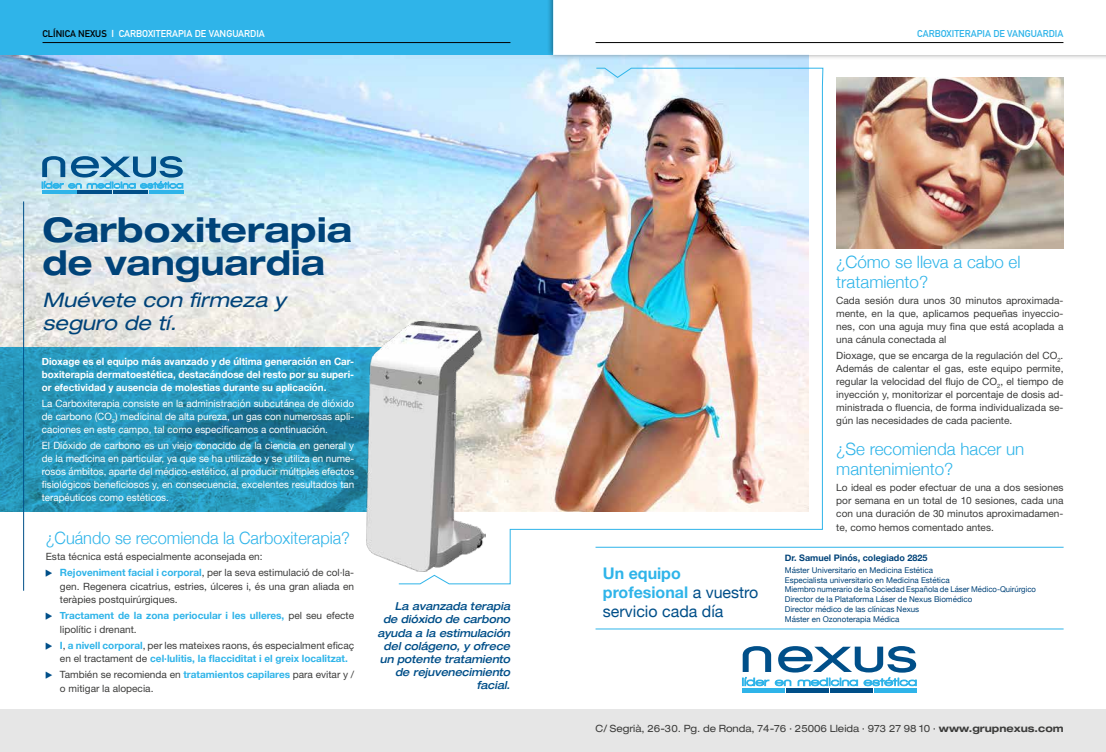
<style>
.page{position:relative;width:1106px;height:752px;background:#fff}
.page>*{position:absolute;margin:0;border:0;box-sizing:border-box;transform-origin:0 0}
.t1{font:700 expanded 34px/33px "Helvetica Neue";color:#004379}
.t2{font:italic expanded 20px/23px "Helvetica Neue";color:#004379}
.t3{font:300 17px/20.4px "Helvetica Neue";color:#2fb4e9}
.t4{font:300 17px "Helvetica Neue";color:#2fb4e9;scale:.96 1}
.t5{font:16px/19.2px "Helvetica Neue";color:#004f89}
.t6{font:italic 500 expanded 11px/13.2px "Helvetica Neue";color:#004f89;text-align:right;scale:.91 1}
.t7{font:10px/13px "Helvetica Neue";color:#3c3c3b;text-align:justify}
.t8{font:10px/13px "Helvetica Neue";color:#fff;text-align:justify}
.t9{font:700 10px/13.3px "Helvetica Neue";color:#2fb4e9}
.t10{font:700 10px/13px "Helvetica Neue";color:#fff;text-align:justify}
.t11{font:expanded 10px "Helvetica Neue";color:#3c3c3b;scale:.96 1}
.t12{font:700 9.8px "DIN Alternate";color:#fff}
.t13{font:700 9.8px "DIN Alternate";color:#2fb4e9}
.t14{font:700 9px "Helvetica Neue";color:#004379}
.t15{font:8px/9.6px "Helvetica Neue";color:#004379}
.s1{font-size:9.6px;color:#000}
.s2{font-size:10px}
.s3{font-weight:700;color:#2fb4e9}
.s4{font-weight:400;color:#3c3c3b}
.s5{font-weight:700}
</style>
<div class="page">
<div style="left:0;top:708px;width:1106px;height:43px;background:#e6e6e6"></div>
<hr style="left:595px;top:546px;width:468px;height:1px;background:#2fb4e9">
<hr style="left:595px;top:628px;width:468px;height:1px;background:#2fb4e9">
<hr style="left:786px;top:688px;width:42px;height:4px;background:#004f89">
<hr style="left:830px;top:688px;width:42px;height:4px;background:#004f89">
<hr style="left:742px;top:688px;width:42px;height:4px;background:#2fb4e9">
<hr style="left:874px;top:688px;width:42px;height:4px;background:#2fb4e9">
<svg style="left:742px;top:646px;width:174px;height:39px"></svg>
<img style="left:0;top:54px;width:808px;height:293px">
<img style="left:836px;top:77px;width:227px;height:171px">
<div style="left:0;top:0;width:553px;height:54px;background:#2fb4e9"></div>
<hr style="left:43px;top:42px;width:467px;height:1px;background:#000">
<svg style="left:0;top:347px;width:367px;height:164px;background:#2694b8"></svg>
<hr style="left:77px;top:190px;width:35px;height:4px;background:#004f89">
<hr style="left:113px;top:190px;width:35px;height:4px;background:#004f89">
<hr style="left:42px;top:190px;width:34px;height:4px;background:#2fb4e9">
<hr style="left:149px;top:190px;width:34px;height:4px;background:#2fb4e9">
<svg style="left:42px;top:156px;width:141px;height:32px;background:#78b4d2"></svg>
<div style="left:547px;top:0;width:559px;height:60px;background:#000;opacity:.6"></div>
<div style="left:553px;top:0;width:553px;height:54px;background:#fff"></div>
<hr style="left:595px;top:42px;width:468px;height:1px;background:#000">
<hr style="left:23px;top:201px;width:1px;height:389px;background:#004f89">
<img style="left:398px;top:67px;width:426px;height:517px">
<img style="left:367px;top:321px;width:118px;height:250px">
<p class="t12" style="left:43px;top:26px;width:224px"><span class="s1">CLÍNICA NEXUS</span> <span class="s2">I</span> CARBOXITERAPIA DE VANGUARDIA</p>
<h1 class="t1" style="left:43px;top:212px;width:311px">Carboxiterapia de vanguardia</h1>
<h2 class="t2" style="left:43px;top:288px;width:245px">Muévete con firmeza y seguro de tí.</h2>
<p class="t10" style="left:42px;top:355px;width:314px">Dioxage es el equipo más avanzado y de última generación en Car&shy;boxiterapia dermatoestética, destacándose del resto por su superi&shy;or efectividad y ausencia de molestias durante su aplicación.</p>
<p class="t8" style="left:42px;top:397px;width:314px">La Carboxiterapia consiste en la administración subcutánea de dióxido de carbono (CO<sub>2</sub>) medicinal de alta pureza, un gas con numerosas apli&shy;caciones en este campo, tal como especificamos a continuación.</p>
<p class="t8" style="left:42px;top:439px;width:314px">El Dióxido de carbono es un viejo conocido de la ciencia en general y de la medicina en particular, ya que se ha utilizado y se utiliza en nume&shy;rosos ámbitos, aparte del médico-estético, al producir múltiples efectos fisiológicos beneficiosos y, en consecuencia, excelentes resultados tan terapéuticos como estéticos.</p>
<h3 class="t4" style="left:46px;top:524px;width:318px">¿Cuándo se recomienda la Carboxiterapia?</h3>
<p class="t7" style="left:60px;top:548px;width:296px;line-height:16.2px;text-indent:-14px">Esta técnica está especialmente aconsejada en:<br><span class="s3">Rejoveniment facial i corporal</span>, per la seva estimulació de col·la-</p>
<p class="t7" style="left:60px;top:579px;width:296px;line-height:13.3px">gen. Regenera cicatrius, estries, úlceres i, és una gran aliada en teràpies postquirúrgiques.</p>
<p class="t9" style="left:60px;top:609px;width:296px">Tractament de la zona periocular i les ulleres, <span class="s4">pel seu efecte lipolític i drenant.</span></p>
<p class="t9" style="left:60px;top:638px;width:296px">I<span class="s4">,</span> a nivell corporal<span class="s4">, per les mateixes raons, és especialment eficaç en el tractament de</span> cel·lulitis, la flacciditat i el greix localitzat.</p>
<p class="t7" style="left:60px;top:667px;width:296px;line-height:13.3px">También se recomienda en <span class="s3">tratamientos capilares</span> para evitar y / o mitigar la alopecia.</p>
<p class="t6" style="left:377px;top:599px;width:147px">La avanzada terapia<br>de dióxido de carbono ayuda a la estimulación del colágeno, y ofrece un potente tratamiento de rejuvenecimiento facial.</p>
<p class="t13" style="left:917px;top:26px;width:148px">CARBOXITERAPIA DE VANGUARDIA</p>
<h3 class="t5" style="left:603px;top:564px;width:157px"><span class="s3">Un equipo profesional</span> a vuestro servicio cada día</h3>
<h3 class="t3" style="left:836px;top:250px;width:186px">¿Cómo se lleva a cabo el tratamiento?</h3>
<p class="t7" style="left:836px;top:293px;width:229px">Cada sesión dura unos 30 minutos aproximada&shy;mente, en la que, aplicamos pequeñas inyeccio&shy;nes, con una aguja muy fina que está acoplada a una cánula conectada al</p>
<p class="t7" style="left:836px;top:348px;width:229px">Dioxage, que se encarga de la regulación del CO<sub>2</sub>.<br>Además de calentar el gas, este equipo permite, regular la velocidad del flujo de CO<sub>2</sub>, el tiempo de inyección y, monitorizar el porcentaje de dosis ad&shy;ministrada o fluencia, de forma individualizada se&shy;gún las necesidades de cada paciente.</p>
<h3 class="t3" style="left:836px;top:437px;width:190px">¿Se recomienda hacer un mantenimiento?</h3>
<p class="t7" style="left:836px;top:481px;width:229px">Lo ideal es poder efectuar de una a dos sesiones por semana en un total de 10 sesiones, cada una con una duración de 30 minutos aproximadamen&shy;te, como hemos comentado antes.</p>
<p class="t14" style="left:784px;top:550px;width:144px">Dr. Samuel Pinós, colegiado 2825</p>
<p class="t15" style="left:784px;top:565px;width:253px">Máster Universitario en Medicina Estética<br>Especialista universitario en Medicina Estética<br>Miembro numerario de la Sociedad Española de Láser Médico-Quirúrgico Director de la Plataforma Láser de Nexus Biomédico<br>Director médico de las clínicas Nexus</p>
<p class="t15" style="left:784px;top:615px;width:116px">Máster en Ozonoterapia Médica</p>
<p class="t11" style="left:595px;top:721px;width:489px">C/ Segrià, 26-30. Pg. de Ronda, 74-76 · 25006 Lleida · 973 27 98 10 · <span class="s5">www.grupnexus.com</span></p>
</div>
